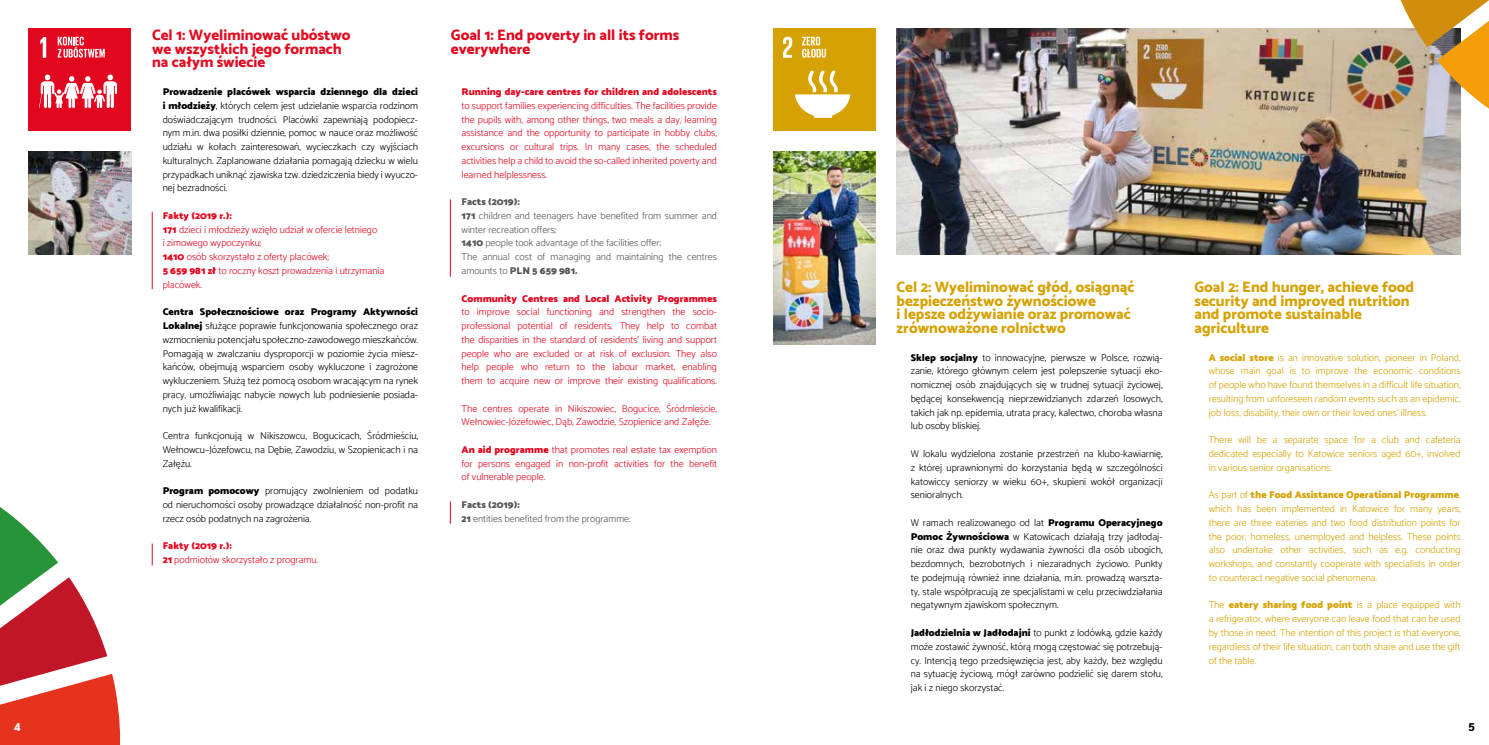
<style>
.page{position:relative;width:1489px;height:745px;background:#fff}
.page>*{position:absolute;margin:0;border:0;box-sizing:border-box;transform-origin:0 0}
.t1{font:800 15px/13.8px "Catamaran";color:#d6a102}
.t2{font:800 15px/13.8px "Catamaran";color:#e20b20}
.t3{font:800 15px/13.8px "Catamaran";color:#e2061f}
.t4{font:800 11.25px "Sarabun";color:#fff}
.t5{font:800 11.25px "Sarabun";color:#000}
.t6{font:300 10px/13.8px "Catamaran";color:#000;text-align:justify}
.t7{font:300 10px/13.8px "Catamaran";color:#e2061f}
.t8{font:300 10px/13.8px "Catamaran";color:#d6a102;text-align:justify}
.t9{font:300 10px/13.8px "Catamaran";color:#575756}
.t10{font:900 10px "Catamaran";color:#e2061f}
.s1{font-weight:900}
</style>
<div class="page">
<div style="left:772px;top:28px;width:103px;height:103px;background:#d6a102"></div>
<svg style="left:783px;top:37px;width:9px;height:21px"></svg>
<svg style="left:795px;top:70px;width:55px;height:48px"></svg>
<svg style="left:802px;top:37px;width:23px;height:21px"></svg>
<div style="left:28px;top:28px;width:103px;height:103px;background:#e2061f"></div>
<svg style="left:40px;top:37px;width:6px;height:21px"></svg>
<svg style="left:39px;top:74px;width:78px;height:34px"></svg>
<svg style="left:58px;top:37px;width:47px;height:21px"></svg>
<img style="left:29px;top:151px;width:102px;height:103px">
<img style="left:773px;top:151px;width:102px;height:193px">
<img style="left:896px;top:28px;width:564px;height:226px">
<hr style="left:152px;top:212px;width:1px;height:77px;background:#e2061f">
<hr style="left:450px;top:199px;width:1px;height:77px;background:#e2061f">
<svg style="left:152px;top:543px;width:1px;height:22px"></svg>
<svg style="left:450px;top:501px;width:1px;height:22px"></svg>
<img style="left:1391px;top:0;width:97px;height:113px">
<svg style="left:0;top:507px;width:121px;height:237px"></svg>
<h1 class="t2" style="left:152px;top:28px;width:200px">Cel 1: Wyeliminować ubóstwo we wszystkich jego formach na całym świecie</h1>
<p class="t6" style="left:163px;top:85px;width:257px"><span class="s1">Prowadzenie placówek wsparcia dziennego dla dzieci i młodzieży</span>, których celem jest udzielanie wsparcia rodzinom doświadczającym trudności. Placówki zapewniają podopiecz&shy;nym m.in. dwa posiłki dziennie, pomoc w nauce oraz możliwość udziału w kołach zainteresowań, wycieczkach czy wyjściach kulturalnych. Zaplanowane działania pomagają dziecku w wielu przypadkach uniknąć zjawiska tzw. dziedziczenia biedy i wyuczo&shy;nej bezradności.</p>
<p class="t7" style="left:163px;top:208px;width:223px"><span class="s1">Fakty (2019 r.):<br>171</span> dzieci i młodzieży wzięło udział w ofercie letniego<br>i zimowego wypoczynku;<br><span class="s1">1410</span> osób skorzystało z oferty placówek;<br><span class="s1">5 659 981 zł</span> to roczny koszt prowadzenia i utrzymania placówek.</p>
<p class="t6" style="left:163px;top:305px;width:257px"><span class="s1">Centra Społecznościowe oraz Programy Aktywności Lokalnej</span> służące poprawie funkcjonowania społecznego oraz wzmocnieniu potencjału społeczno-zawodowego mieszkańców.<br>Pomagają w zwalczaniu dysproporcji w poziomie życia miesz&shy;kańców, obejmują wsparciem osoby wykluczone i zagrożone wykluczeniem. Służą też pomocą osobom wracającym na rynek pracy, umożliwiając nabycie nowych lub podniesienie posiada&shy;nych już kwalifikacji.</p>
<p class="t6" style="left:163px;top:428px;width:257px">Centra funkcjonują w Nikiszowcu, Bogucicach, Śródmieściu, Wełnowcu–Józefowcu, na Dębie, Zawodziu, w Szopienicach i na Załężu.</p>
<p class="t6" style="left:163px;top:483px;width:257px"><span class="s1">Program pomocowy</span> promujący zwolnieniem od podatku od nieruchomości osoby prowadzące działalność non-profit na rzecz osób podatnych na zagrożenia.</p>
<p class="t7" style="left:163px;top:538px;width:157px"><span class="s1">Fakty (2019 r.):<br>21</span> podmiotów skorzystało z programu.</p>
<h1 class="t3" style="left:451px;top:28px;width:230px">Goal 1: End poverty in all its forms everywhere</h1>
<p class="t10" style="left:461px;top:86px;width:257px">Running day-care centres for children and adolescents</p>
<p class="t7" style="left:461px;top:98px;width:257px;text-align:justify">to support families experiencing difficulties. The facilities provide the pupils with, among other things, two meals a day, learning assistance and the opportunity to participate in hobby clubs, excursions or cultural trips. In many cases, the scheduled activities help a child to avoid the so-called inherited poverty and learned helplessness.</p>
<p class="t9" style="left:461px;top:195px;width:257px"><span class="s1">Facts (2019):<br>171</span> children and teenagers have benefited from summer and winter recreation offers;<br><span class="s1">1410</span> people took advantage of the facilities offer;<br>The annual cost of managing and maintaining the centres amounts to <span class="s1">PLN 5 659 981.</span></p>
<p class="t10" style="left:461px;top:292px;width:257px">Community Centres and Local Activity Programmes</p>
<p class="t7" style="left:461px;top:305px;width:257px;text-align:justify">to improve social functioning and strengthen the socio&shy;professional potential of residents. They help to combat the disparities in the standard of residents’ living and support people who are excluded or at risk of exclusion. They also help people who return to the labour market, enabling them to acquire new or improve their existing qualifications.</p>
<p class="t7" style="left:461px;top:401px;width:257px">The centres operate in Nikiszowiec, Bogucice, Śródmieście,<br>Wełnowiec-Józefowiec, Dąb, Zawodzie, Szopienice and Załęże.</p>
<p class="t7" style="left:461px;top:442px;width:257px;text-align:justify"><span class="s1">An aid programme</span> that promotes real estate tax exemption for persons engaged in non-profit activities for the benefit of vulnerable people.</p>
<p class="t9" style="left:461px;top:497px;width:171px"><span class="s1">Facts (2019):<br>21</span> entities benefited from the programme.</p>
<h1 class="t1" style="left:896px;top:279px;width:239px">Cel 2: Wyeliminować głód, osiągnąć bezpieczeństwo żywnościowe<br>i lepsze odżywianie oraz promować zrównoważone rolnictwo</h1>
<p class="t6" style="left:910px;top:350px;width:253px"><span class="s1">Sklep socjalny</span> to innowacyjne, pierwsze w Polsce, rozwią&shy;zanie, którego głównym celem jest polepszenie sytuacji eko&shy;nomicznej osób znajdujących się w trudnej sytuacji życiowej, będącej konsekwencją nieprzewidzianych zdarzeń losowych, takich jak np. epidemia, utrata pracy, kalectwo, choroba własna lub osoby bliskiej.</p>
<p class="t6" style="left:910px;top:446px;width:253px">W lokalu wydzielona zostanie przestrzeń na klubo-kawiarnię, z której uprawnionymi do korzystania będą w szczególności katowiccy seniorzy w wieku 60+, skupieni wokół organizacji senioralnych.</p>
<p class="t6" style="left:910px;top:515px;width:253px">W ramach realizowanego od lat <span class="s1">Programu Operacyjnego Pomoc Żywnościowa</span> w Katowicach działają trzy jadłodaj&shy;nie oraz dwa punkty wydawania żywności dla osób ubogich, bezdomnych, bezrobotnych i niezaradnych życiowo. Punkty te podejmują również inne działania, m.in. prowadzą warszta&shy;ty, stale współpracują ze specjalistami w celu przeciwdziałania negatywnym zjawiskom społecznym.</p>
<p class="t6" style="left:910px;top:625px;width:253px"><span class="s1">Jadłodzielnia w Jadłodajni</span> to punkt z lodówką, gdzie każdy może zostawić żywność, którą mogą częstować się potrzebują&shy;cy. Intencją tego przedsięwzięcia jest, aby każdy, bez względu na sytuację życiową, mógł zarówno podzielić się darem stołu, jak i z niego skorzystać.</p>
<h1 class="t1" style="left:1194px;top:279px;width:221px">Goal 2: End hunger, achieve food security and improved nutrition and promote sustainable agriculture</h1>
<p class="t8" style="left:1208px;top:350px;width:253px"><span class="s1">A social store</span> is an innovative solution, pioneer in Poland, whose main goal is to improve the economic conditions of people who have found themselves in a difficult life situation, resulting from unforeseen random events such as an epidemic, job loss, disability, their own or their loved ones’ illness.</p>
<p class="t8" style="left:1208px;top:432px;width:253px">There will be a separate space for a club and cafeteria dedicated especially to Katowice seniors aged 60+, involved in various senior organisations.</p>
<p class="t8" style="left:1208px;top:487px;width:253px">As part of <span class="s1">the Food Assistance Operational Programme</span>, which has been implemented in Katowice for many years, there are three eateries and two food distribution points for the poor, homeless, unemployed and helpless. These points also undertake other activities, such as e.g. conducting workshops, and constantly cooperate with specialists in order to counteract negative social phenomena.</p>
<p class="t8" style="left:1208px;top:597px;width:253px">The <span class="s1">eatery sharing food point</span> is a place equipped with a refrigerator, where everyone can leave food that can be used by those in need. The intention of this project is that everyone, regardless of their life situation, can both share and use the gift of the table.</p>
<p class="t4" style="left:14px;top:720px;width:8px">4</p>
<p class="t5" style="left:1468px;top:720px;width:8px">5</p>
</div>
